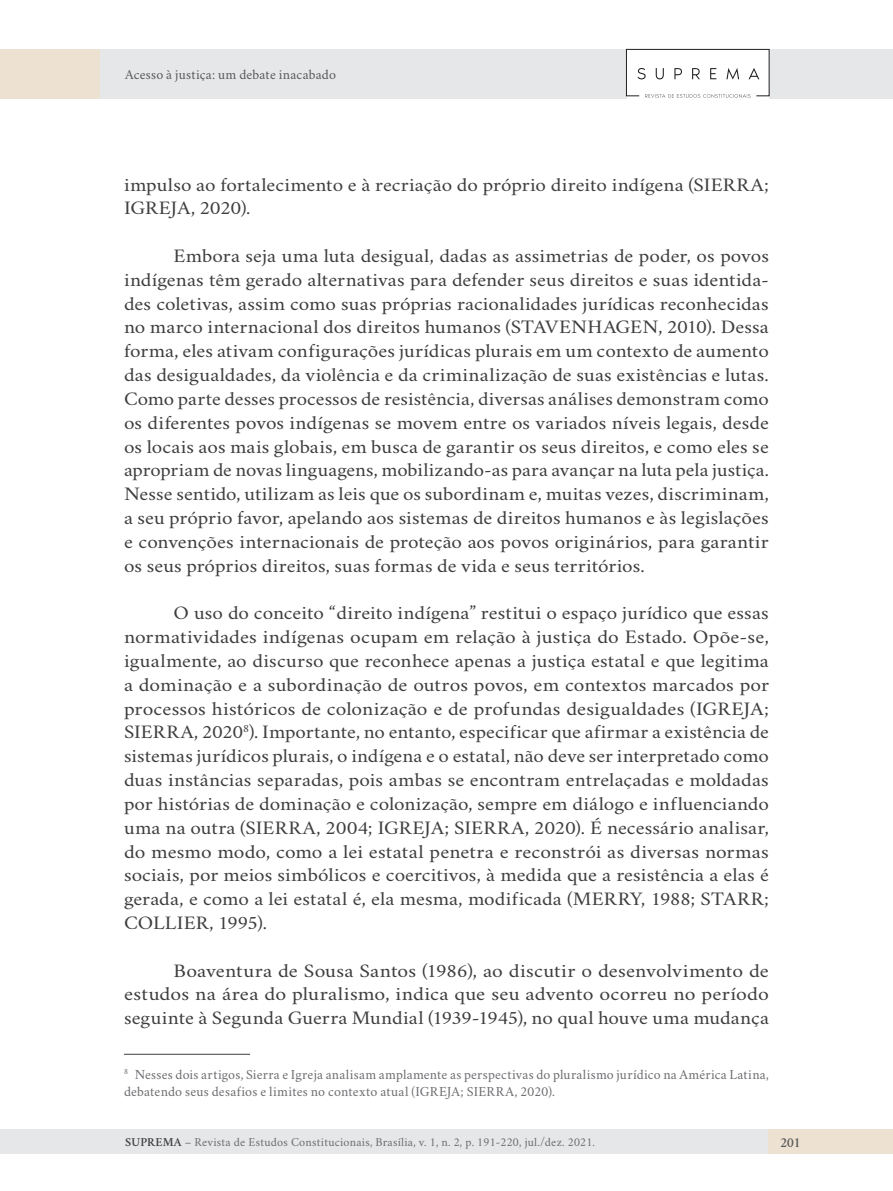
<style>
.page{position:relative;width:893px;height:1191px;background:#fff}
.page>*{position:absolute;margin:0;border:0;box-sizing:border-box;transform-origin:0 0}
.texto_corrido_pt{font:19.25px/23.8px "Crimson";color:#3e3e3f;text-align:justify;scale:1.1 1}
.texto_corrido_pt-2{font:19.25px/23.8px "Crimson";color:#3e3e3f;text-align:justify;scale:1.12 1}
.FOOTNOTE{font:14px/16.6px "Crimson";letter-spacing:.015em;color:#6c6d70}
.t1{font:14px "Crimson";letter-spacing:.015em;color:#57585a}
.t2{font:600 14px "Crimson";color:#57585a}
.t3{font:12.25px "Crimson";letter-spacing:.02em;color:#6c6d70}
.s1{font-weight:600;color:#3e3e3f}
</style>
<div class="page">
<div style="left:0;top:49px;width:893px;height:50px;background:#e6e7e9"></div>
<div style="left:0;top:1129px;width:844px;height:25px;background:#e6e7e9"></div>
<div style="left:769px;top:1129px;width:124px;height:25px;background:#ede1d1"></div>
<div style="left:627px;top:50px;width:142px;height:49px;background:#fff"></div>
<svg style="left:626px;top:48px;width:144px;height:50px"></svg>
<div style="left:0;top:49px;width:100px;height:50px;background:#ede1d1"></div>
<hr style="left:124px;top:1054px;width:126px;height:1px;background:#3e3e3f">
<p class="t1" style="left:125px;top:64px;width:213px">Acesso à justiça: um debate inacabado</p>
<p class="texto_corrido_pt" style="left:124px;top:170px;width:588px">impulso ao fortalecimento e à recriação do próprio direito indígena (SIERRA;<br>IGREJA, 2020).</p>
<p class="texto_corrido_pt" style="left:124px;top:241px;width:588px;text-indent:50px">Embora seja uma luta desigual, dadas as assimetrias de poder, os povos indígenas têm gerado alternativas para defender seus direitos e suas identida&shy;des coletivas, assim como suas próprias racionalidades jurídicas reconhecidas no marco internacional dos direitos humanos (STAVENHAGEN, 2010). Dessa forma, eles ativam configurações jurídicas plurais em um contexto de aumento das desigualdades, da violência e da criminalização de suas existências e lutas.<br>Como parte desses processos de resistência, diversas análises demonstram como os diferentes povos indígenas se movem entre os variados níveis legais, desde os locais aos mais globais, em busca de garantir os seus direitos, e como eles se apropriam de novas linguagens, mobilizando-as para avançar na luta pela justiça.<br>Nesse sentido, utilizam as leis que os subordinam e, muitas vezes, discriminam, a seu próprio favor, apelando aos sistemas de direitos humanos e às legislações e convenções internacionais de proteção aos povos originários, para garantir os seus próprios direitos, suas formas de vida e seus territórios.</p>
<p class="texto_corrido_pt" style="left:124px;top:599px;width:588px;text-indent:50px">O uso do conceito “direito indígena” restitui o espaço jurídico que essas normatividades indígenas ocupam em relação à justiça do Estado. Opõe-se, igualmente, ao discurso que reconhece apenas a justiça estatal e que legitima a dominação e a subordinação de outros povos, em contextos marcados por processos históricos de colonização e de profundas desigualdades (IGREJA; SIERRA, 2020<sup>8</sup>). Importante, no entanto, especificar que afirmar a existência de sistemas jurídicos plurais, o indígena e o estatal, não deve ser interpretado como duas instâncias separadas, pois ambas se encontram entrelaçadas e moldadas por histórias de dominação e colonização, sempre em diálogo e influenciando uma na outra (SIERRA, 2004; IGREJA; SIERRA, 2020). É necessário analisar, do mesmo modo, como a lei estatal penetra e reconstrói as diversas normas sociais, por meios simbólicos e coercitivos, à medida que a resistência a elas é gerada, e como a lei estatal é, ela mesma, modificada (MERRY, 1988; STARR; COLLIER, 1995).</p>
<p class="texto_corrido_pt-2" style="left:124px;top:956px;width:577px;text-indent:50px">Boaventura de Sousa Santos (1986), ao discutir o desenvolvimento de estudos na área do pluralismo, indica que seu advento ocorreu no período seguinte à Segunda Guerra Mundial (1939-1945), no qual houve uma mudança</p>
<p class="FOOTNOTE" style="left:124px;top:1064px;width:646px"><sup>8</sup> Nesses dois artigos, Sierra e Igreja analisam amplamente as perspectivas do pluralismo jurídico na América Latina, debatendo seus desafios e limites no contexto atual (IGREJA; SIERRA, 2020).</p>
<p class="t3" style="left:125px;top:1132px;width:471px"><span class="s1">SUPREMA</span> – Revista de Estudos Constitucionais, Brasília, v. 1, n. 2, p. 191-220, jul./dez. 2021.</p>
<p class="t2" style="left:781px;top:1132px;width:21px">201</p>
</div>
